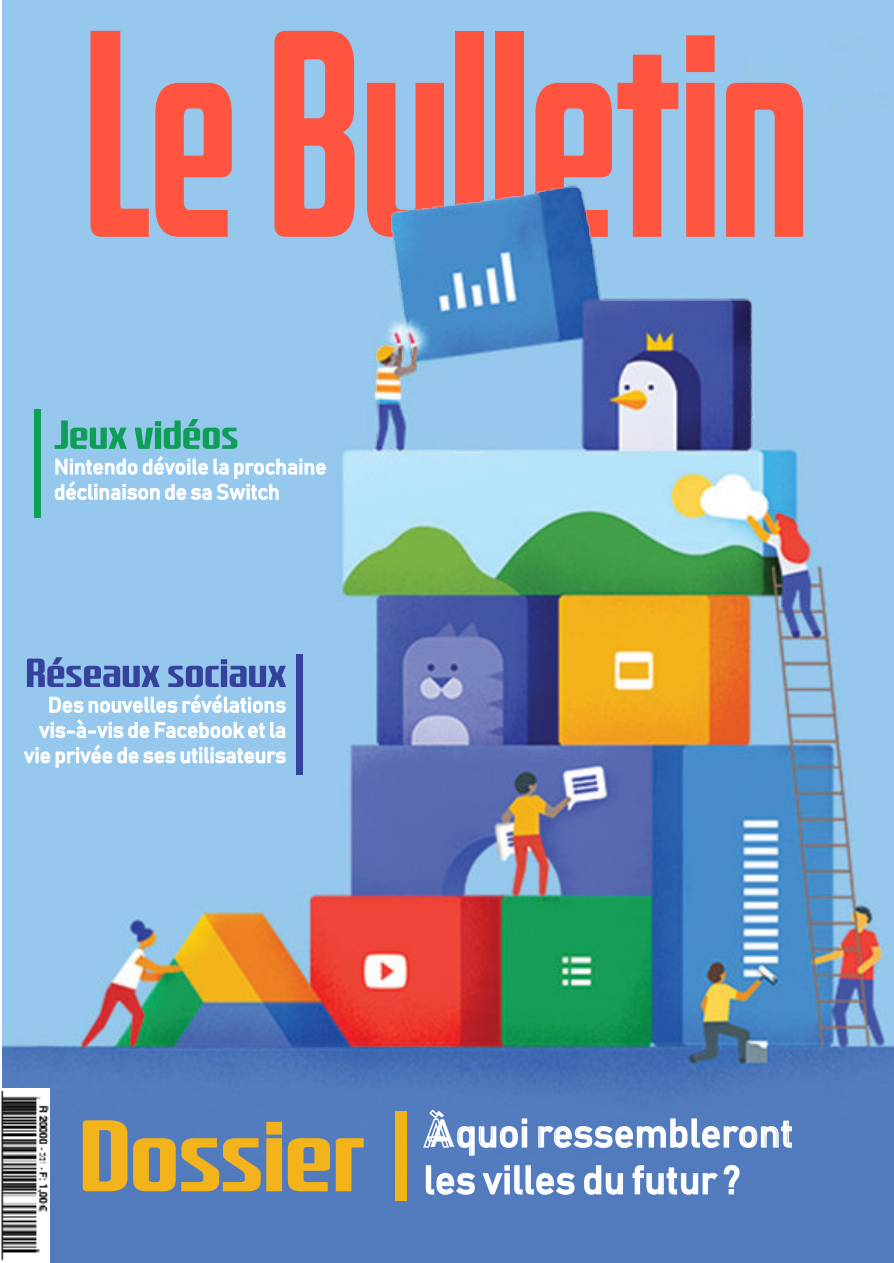
<style>
.page{position:relative;width:894px;height:1263px;background:#fff}
.page>*{position:absolute;margin:0;border:0;box-sizing:border-box;transform-origin:0 0}
.t1{font:700 261px "Bitcrusher Cd Rg";color:#ff5540}
.t2{font:120.9px "Minion Pro";color:#35429b;scale:.89 1}
.t3{font:108px "Minion Pro";color:#0f9e58}
.t4{font:700 90px "Bitcrusher Cd Rg";letter-spacing:-.005em;color:#f3b41b;scale:1.6 1}
.t5{font:39px/46.8px "Bahnschrift";letter-spacing:-.005em;color:#fff}
.t6{font:700 36px "Bitcrusher Cd Rg";color:#35429b;scale:1.6 1}
.t7{font:700 36px "Bitcrusher Cd Rg";color:#0f9e58;scale:1.6 1}
.t8{font:21px/25.2px "Bahnschrift";color:#fff;text-align:right}
</style>
<div class="page">
<img style="left:2px;top:0;width:891px;height:1263px">
<svg style="left:422px;top:1093px;width:370px;height:118px;background:#668ac5"></svg>
<svg style="left:54px;top:437px;width:272px;height:77px;background:#a3cfef"></svg>
<svg style="left:23px;top:676px;width:263px;height:101px;background:#a5d0ef"></svg>
<img style="left:1px;top:1089px;width:49px;height:174px">
<h1 class="t1" style="left:85px;top:19px;width:725px">Le Bulletin</h1>
<h3 class="t3" style="left:23px;top:412px;width:30px">|</h3>
<h3 class="t7" style="left:54px;top:419px;width:117px">Jeux vidéos</h3>
<p class="t8" style="left:54px;top:455px;width:274px">Nintendo dévoile la prochaine</p>
<p class="t8" style="left:54px;top:480px;width:227px">déclinaison de sa Switch</p>
<h3 class="t6" style="left:26px;top:657px;width:164px">Réseaux sociaux</h3>
<p class="t8" style="left:24px;top:693px;width:264px">Des nouvelles révélations vis-à-vis de Facebook et la vie privée de ses utilisateurs</p>
<h2 class="t2" style="left:285px;top:657px;width:33px">|</h2>
<h3 class="t4" style="left:80px;top:1116px;width:211px">Dossier |</h3>
<h3 class="t5" style="left:423px;top:1112px;width:370px">Àquoi ressembleront les villes du futur ?</h3>
</div>
